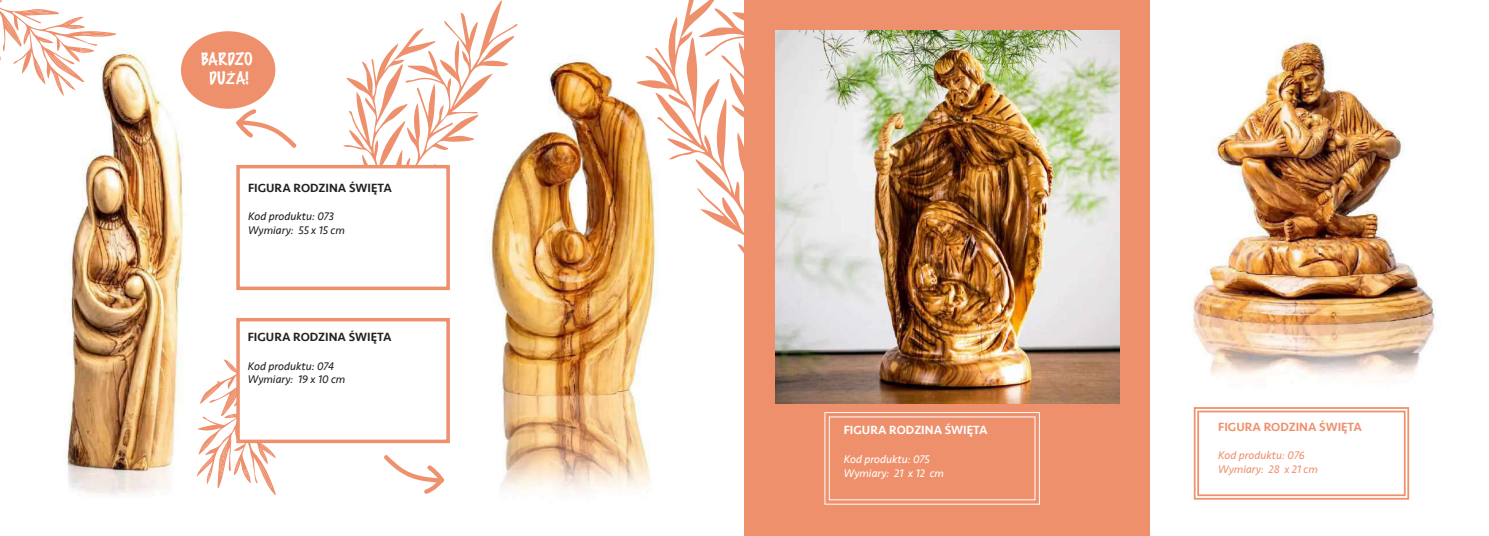
<style>
.page{position:relative;width:1489px;height:536px;background:#fff}
.page>*{position:absolute;margin:0;border:0;box-sizing:border-box;transform-origin:0 0}
.t1{font:15.75px "font 000000002 befc 193";color:#fff}
.t2{font:15.75px "font 000000002 befc 196";color:#fff}
.t3{font:12.25px "font 000000002 befc 185";color:#231f20}
.t4{font:12.25px "font 000000002 befc 185";color:#fff}
.t5{font:12.25px "font 000000002 befc 185";color:#ee906c}
.t6{font:11.38px/13.7px "font 000000002 befc 185";color:#231f20}
.t7{font:11.38px/13.7px "font 000000002 befc 185";color:#fff}
.t8{font:11.38px/13.7px "font 000000002 befc 185";color:#ee906c}
</style>
<div class="page">
<img style="left:384px;top:24px;width:275px;height:469px">
<svg style="left:636px;top:5px;width:108px;height:263px"></svg>
<svg style="left:686px;top:51px;width:9px;height:39px"></svg>
<svg style="left:644px;top:30px;width:30px;height:57px"></svg>
<svg style="left:716px;top:115px;width:9px;height:39px"></svg>
<svg style="left:740px;top:141px;width:4px;height:40px"></svg>
<svg style="left:704px;top:167px;width:18px;height:17px"></svg>
<svg style="left:737px;top:89px;width:7px;height:16px"></svg>
<svg style="left:662px;top:100px;width:8px;height:9px"></svg>
<svg style="left:705px;top:95px;width:7px;height:11px"></svg>
<svg style="left:743px;top:61px;width:1px;height:19px"></svg>
<svg style="left:668px;top:111px;width:9px;height:10px"></svg>
<svg style="left:675px;top:142px;width:11px;height:6px"></svg>
<svg style="left:688px;top:0;width:56px;height:35px"></svg>
<img style="left:1192px;top:36px;width:243px;height:381px">
<div style="left:744px;top:0;width:406px;height:536px;background:#ee906b"></div>
<img style="left:775px;top:31px;width:344px;height:372px">
<svg style="left:343px;top:0;width:174px;height:257px"></svg>
<svg style="left:413px;top:65px;width:24px;height:11px"></svg>
<svg style="left:447px;top:136px;width:20px;height:4px"></svg>
<svg style="left:379px;top:52px;width:20px;height:51px"></svg>
<svg style="left:351px;top:75px;width:21px;height:16px"></svg>
<svg style="left:383px;top:132px;width:18px;height:33px"></svg>
<svg style="left:416px;top:118px;width:2px;height:15px"></svg>
<svg style="left:456px;top:120px;width:10px;height:9px"></svg>
<svg style="left:388px;top:113px;width:8px;height:7px"></svg>
<svg style="left:443px;top:9px;width:61px;height:93px"></svg>
<svg style="left:429px;top:100px;width:4px;height:16px"></svg>
<svg style="left:358px;top:100px;width:4px;height:20px"></svg>
<svg style="left:353px;top:135px;width:7px;height:8px"></svg>
<svg style="left:409px;top:45px;width:12px;height:6px"></svg>
<svg style="left:409px;top:33px;width:8px;height:9px"></svg>
<svg style="left:494px;top:42px;width:8px;height:6px"></svg>
<img style="left:65px;top:31px;width:219px;height:466px">
<div style="left:236px;top:165px;width:214px;height:125px;background:#fff;border:4px solid #ee906c"></div>
<svg style="left:196px;top:359px;width:80px;height:136px"></svg>
<div style="left:236px;top:318px;width:214px;height:125px;background:#fff;border:4px solid #ee906c"></div>
<svg style="left:384px;top:453px;width:60px;height:41px"></svg>
<svg style="left:236px;top:109px;width:61px;height:40px"></svg>
<svg style="left:0;top:0;width:116px;height:96px"></svg>
<div style="left:181px;top:31px;width:94px;height:78px;background:#ee906c;border-radius:50%"></div>
<svg style="left:824px;top:412px;width:216px;height:93px"></svg>
<div style="left:828px;top:416px;width:207px;height:84px;border:1px solid #fff"></div>
<svg style="left:1192px;top:406px;width:217px;height:94px"></svg>
<div style="left:1197px;top:410px;width:208px;height:86px;border:2px solid #ee906c"></div>
<h1 class="t1" style="left:201px;top:51px;width:53px">BARDZO</h1>
<h1 class="t2" style="left:209px;top:70px;width:41px">DUŻA!</h1>
<p class="t3" style="left:248px;top:181px;width:145px">FIGURA RODZINA ŚWIĘTA</p>
<p class="t6" style="left:248px;top:210px;width:98px">Kod produktu: 073<br>Wymiary: 55 x 15 cm</p>
<p class="t3" style="left:248px;top:330px;width:145px">FIGURA RODZINA ŚWIĘTA</p>
<p class="t6" style="left:248px;top:359px;width:99px">Kod produktu: 074<br>Wymiary: 19 x 10 cm</p>
<p class="t4" style="left:843px;top:423px;width:145px">FIGURA RODZINA ŚWIĘTA</p>
<p class="t7" style="left:843px;top:452px;width:102px">Kod produktu: 075<br>Wymiary: 21 x 12 cm</p>
<p class="t5" style="left:1217px;top:419px;width:145px">FIGURA RODZINA ŚWIĘTA</p>
<p class="t8" style="left:1217px;top:449px;width:101px">Kod produktu: 076<br>Wymiary: 28 x 21 cm</p>
</div>
